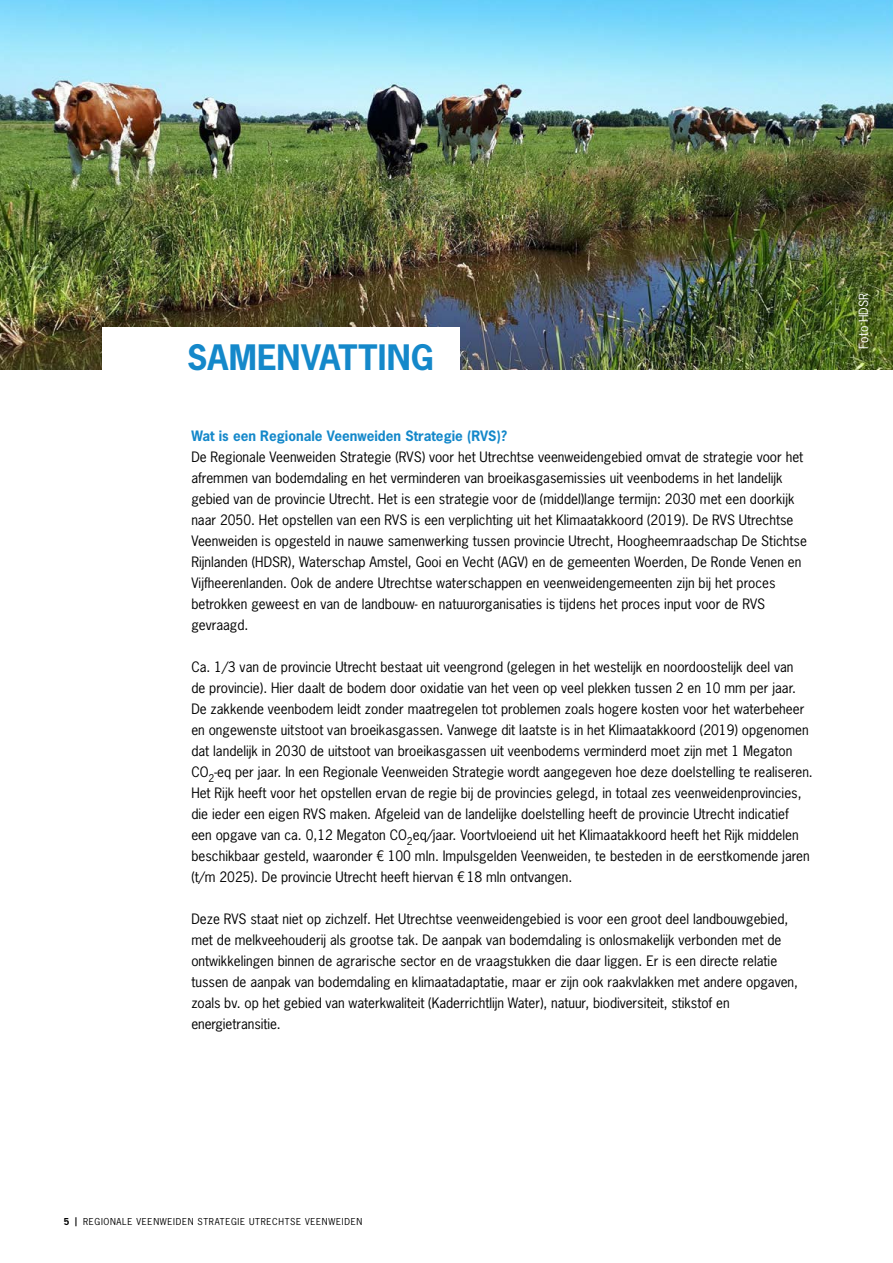
<style>
.page{position:relative;width:893px;height:1263px;background:#fff}
.page>*{position:absolute;margin:0;border:0;box-sizing:border-box;transform-origin:0 0}
.t1{font:700 33px "News Gothic Std";letter-spacing:.005em;color:#1488ca}
.t2{font:13.5px/21px "News Gothic Std";color:#000}
.t3{font:700 13.5px "News Gothic Std";color:#1488ca}
.t4{font:12px "News Gothic Std";letter-spacing:.01em;color:#fff}
.t5{font:9px "News Gothic Std";letter-spacing:.075em;color:#000}
.s1{font-weight:700}
</style>
<div class="page">
<img style="left:0;top:0;width:893px;height:370px">
<div style="left:102px;top:327px;width:357px;height:55px;background:#fff"></div>
<h1 class="t1" style="left:187px;top:336px;width:248px">SAMENVATTING</h1>
<p class="t3" style="left:191px;top:427px;width:317px">Wat is een Regionale Veenweiden Strategie (RVS)?</p>
<p class="t2" style="left:191px;top:446px;width:617px">De Regionale Veenweiden Strategie (RVS) voor het Utrechtse veenweidengebied omvat de strategie voor het afremmen van bodemdaling en het verminderen van broeikasgasemissies uit veenbodems in het landelijk gebied van de provincie Utrecht. Het is een strategie voor de (middel)lange termijn: 2030 met een doorkijk naar 2050. Het opstellen van een RVS is een verplichting uit het Klimaatakkoord (2019). De RVS Utrechtse Veenweiden is opgesteld in nauwe samenwerking tussen provincie Utrecht, Hoogheemraadschap De Stichtse Rijnlanden (HDSR), Waterschap Amstel, Gooi en Vecht (AGV) en de gemeenten Woerden, De Ronde Venen en Vijfheerenlanden. Ook de andere Utrechtse waterschappen en veenweidengemeenten zijn bij het proces betrokken geweest en van de landbouw- en natuurorganisaties is tijdens het proces input voor de RVS gevraagd.</p>
<p class="t2" style="left:191px;top:656px;width:623px">Ca. 1/3 van de provincie Utrecht bestaat uit veengrond (gelegen in het westelijk en noordoostelijk deel van<br>de provincie). Hier daalt de bodem door oxidatie van het veen op veel plekken tussen 2 en 10 mm per jaar.<br>De zakkende veenbodem leidt zonder maatregelen tot problemen zoals hogere kosten voor het waterbeheer en ongewenste uitstoot van broeikasgassen. Vanwege dit laatste is in het Klimaatakkoord (2019) opgenomen dat landelijk in 2030 de uitstoot van broeikasgassen uit veenbodems verminderd moet zijn met 1 Megaton CO<sub>2</sub>-eq per jaar. In een Regionale Veenweiden Strategie wordt aangegeven hoe deze doelstelling te realiseren.<br>Het Rijk heeft voor het opstellen ervan de regie bij de provincies gelegd, in totaal zes veenweidenprovincies, die ieder een eigen RVS maken. Afgeleid van de landelijke doelstelling heeft de provincie Utrecht indicatief<br>een opgave van ca. 0,12 Megaton CO<sub>2</sub>eq/jaar. Voortvloeiend uit het Klimaatakkoord heeft het Rijk middelen beschikbaar gesteld, waaronder € 100 mln. Impulsgelden Veenweiden, te besteden in de eerstkomende jaren (t/m 2025). De provincie Utrecht heeft hiervan €18 mln ontvangen.</p>
<p class="t2" style="left:191px;top:908px;width:608px">Deze RVS staat niet op zichzelf. Het Utrechtse veenweidengebied is voor een groot deel landbouwgebied, met de melkveehouderij als grootse tak. De aanpak van bodemdaling is onlosmakelijk verbonden met de ontwikkelingen binnen de agrarische sector en de vraagstukken die daar liggen. Er is een directe relatie tussen de aanpak van bodemdaling en klimaatadaptatie, maar er zijn ook raakvlakken met andere opgaven, zoals bv. op het gebied van waterkwaliteit (Kaderrichtlijn Water), natuur, biodiversiteit, stikstof en energietransitie.</p>
<p class="t4" style="left:856px;top:349px;width:57px;rotate:-90deg">Foto HDSR</p>
<p class="t5" style="left:64px;top:1215px;width:300px"><span class="s1">5 |</span> REGIONALE VEENWEIDEN STRATEGIE UTRECHTSE VEENWEIDEN</p>
</div>
